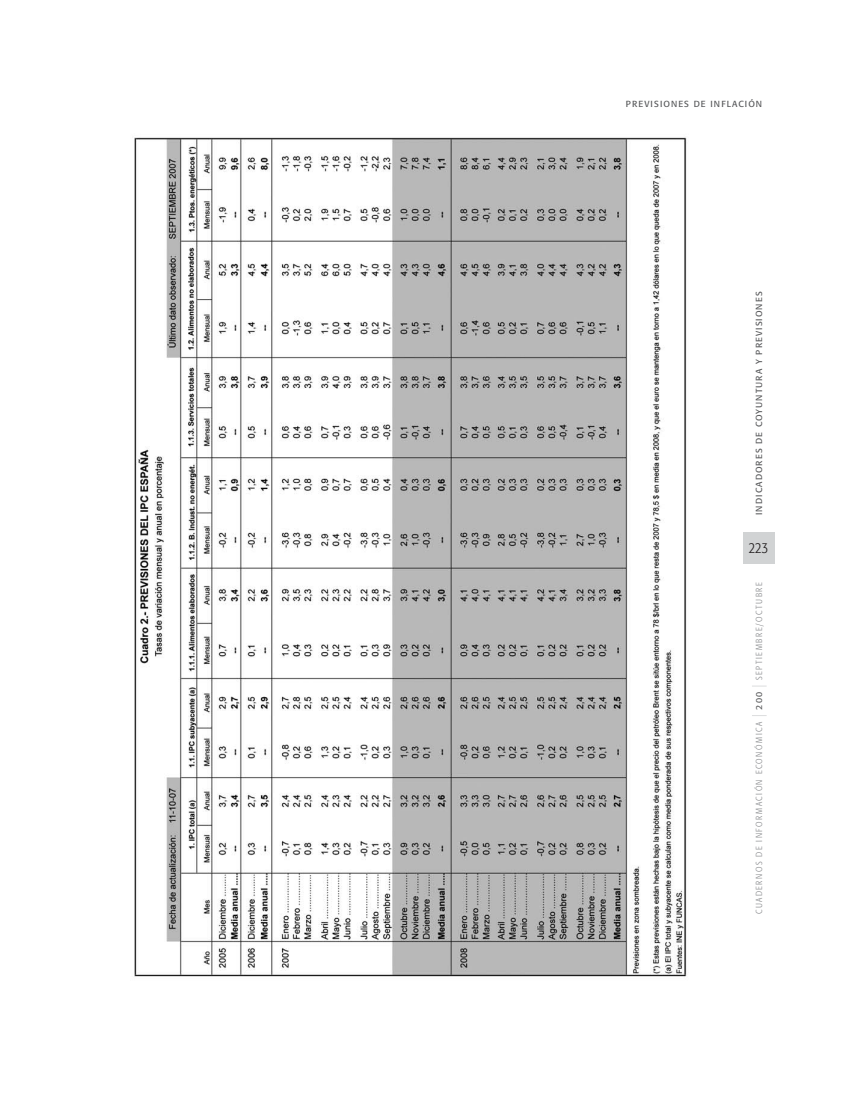
<style>
.page{position:relative;width:851px;height:1099px;background:#fff}
.page>*{position:absolute;margin:0;border:0;box-sizing:border-box;transform-origin:0 0}
.t1{font:300 condensed 15px "Formata";color:#231f20}
.t2{font:8.75px "Formata";letter-spacing:.12em;color:#58595b}
.t3{font:300 condensed 8.75px "Formata";letter-spacing:.175em;color:#808285}
</style>
<div class="page">
<div style="left:742px;top:532px;width:32px;height:32px;background:#d1d3d4"></div>
<svg style="left:752px;top:715px;width:14px;height:1px"></svg>
<svg style="left:752px;top:685px;width:14px;height:1px"></svg>
<img style="left:134px;top:137px;width:553px;height:840px">
<p class="t2" style="left:625px;top:100px;width:138px">PREVISIONES DE INFLACIÓN</p>
<p class="t2" style="left:755px;top:515px;width:225px;rotate:-90deg">INDICADORES DE COYUNTURA Y PREVISIONES</p>
<h1 class="t1" style="left:748px;top:542px;width:21px">223</h1>
<p class="t3" style="left:755px;top:680px;width:99px;rotate:-90deg">SEPTIEMBRE/OCTUBRE</p>
<p class="t2" style="left:755px;top:709px;width:20px;rotate:-90deg">200</p>
<p class="t3" style="left:755px;top:914px;width:194px;rotate:-90deg">CUADERNOS DE INFORMACIÓN ECONÓMICA</p>
</div>
